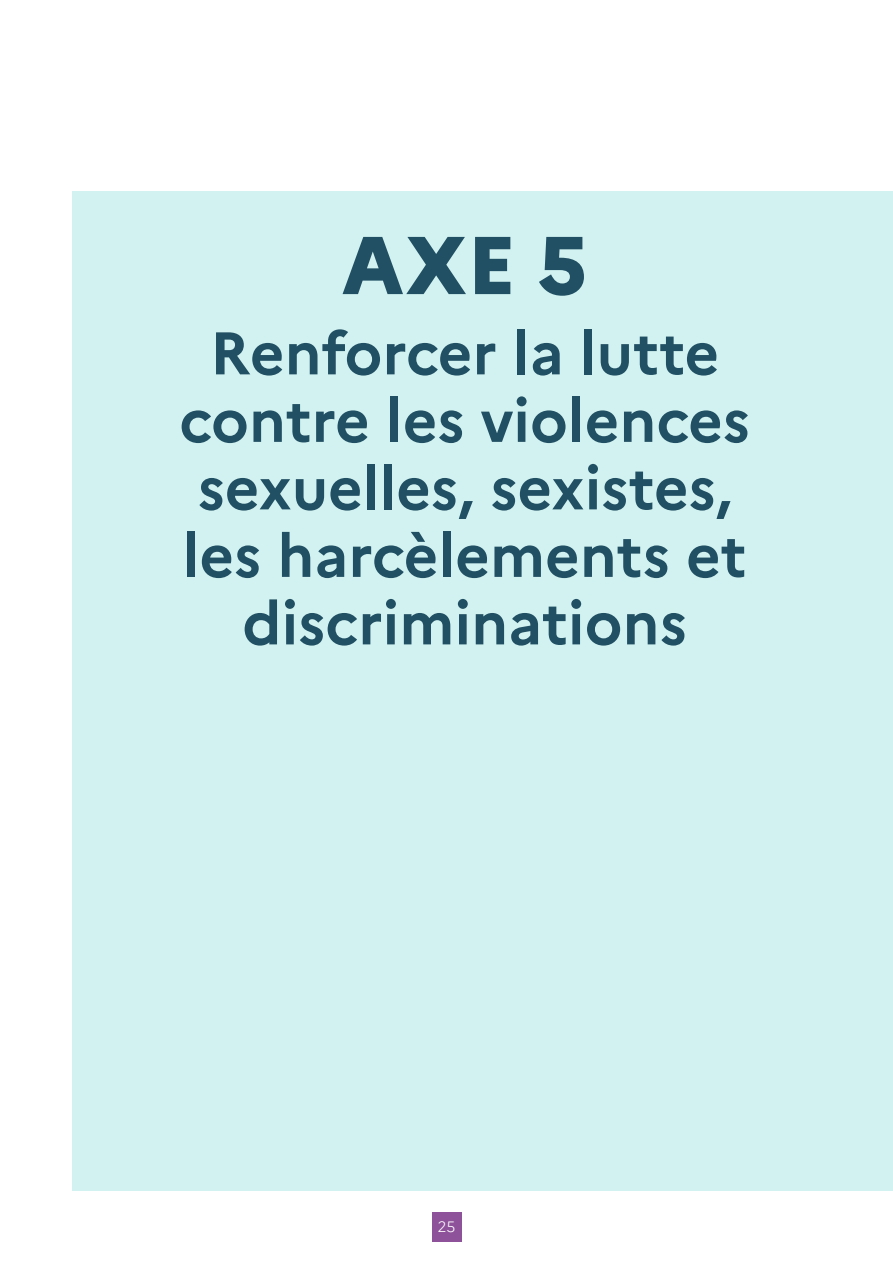
<style>
.page{position:relative;width:893px;height:1263px;background:#fff}
.page>*{position:absolute;margin:0;border:0;box-sizing:border-box;transform-origin:0 0}
.t1{font:800 81.75px "Marianne";color:#214f63}
.t2{font:700 60px/67.5px "Marianne";color:#214f63;text-align:center}
.t3{font:300 15px "Marianne";color:#fff}
</style>
<div class="page">
<div style="left:432px;top:1212px;width:29px;height:30px;background:#8e529a"></div>
<div style="left:72px;top:191px;width:821px;height:1000px;background:#d1f2f0"></div>
<p class="t1" style="left:342px;top:215px;width:246px">AXE 5</p>
<p class="t2" style="left:179px;top:319px;width:572px">Renforcer la lutte contre les violences sexuelles, sexistes, les harcèlements et discriminations</p>
<p class="t3" style="left:438px;top:1218px;width:19px">25</p>
</div>
